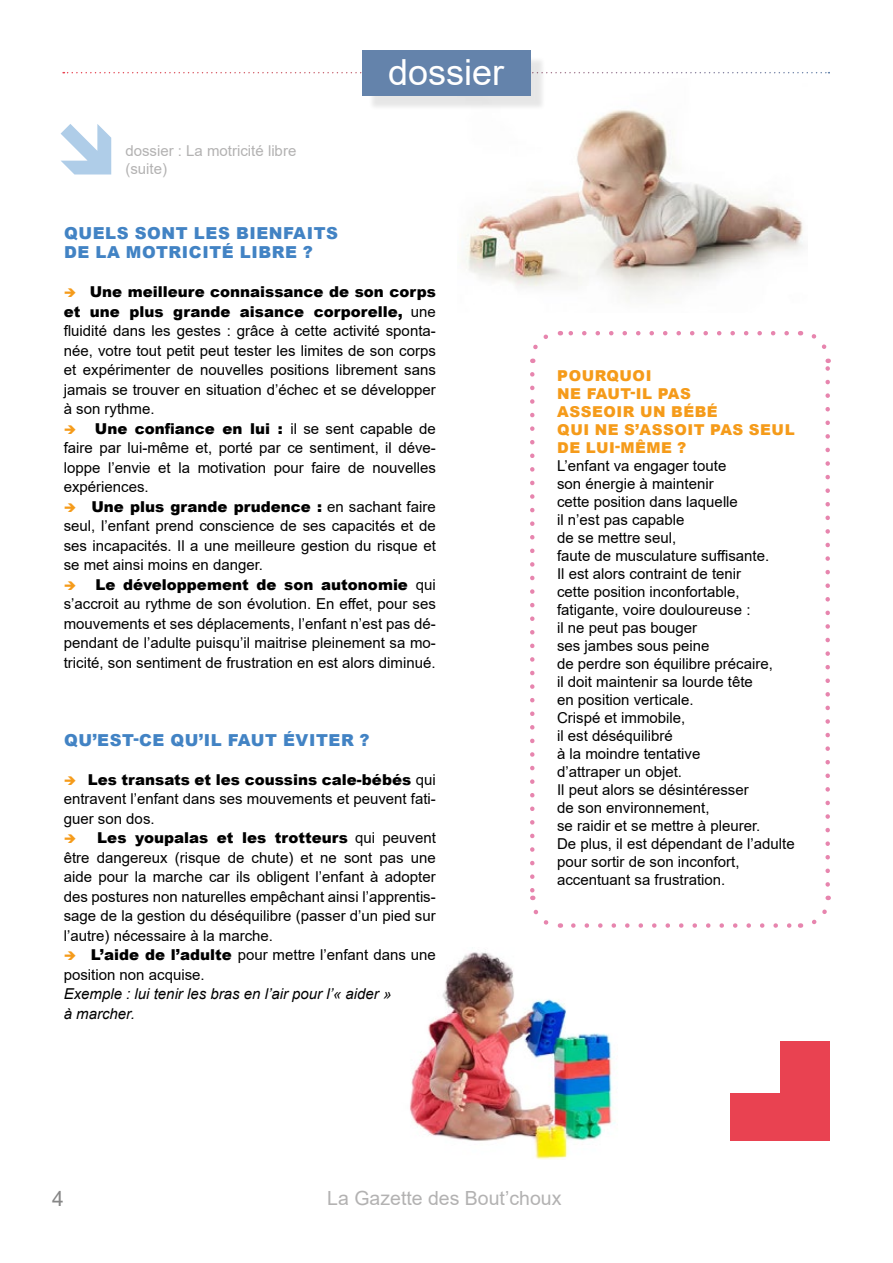
<style>
.page{position:relative;width:893px;height:1263px;background:#fff}
.page>*{position:absolute;margin:0;border:0;box-sizing:border-box;transform-origin:0 0}
.t1{font:36px "Arial";color:#fff}
.t2{font:21px "Arial";color:#878787}
.t3{font:19.5px "Arial";color:#b3b2b2}
.t4{font:900 16.5px/19.5px "Arial";letter-spacing:.035em;color:#4283c4}
.t5{font:15px/19.5px "Arial";color:#000;text-align:justify}
.t6{font:900 15px/18px "Arial";letter-spacing:.035em;color:#f59b1a}
.t7{font:italic 15px/19.5px "Arial";color:#000}
.t8{font:15px/18px "Arial";color:#b3b2b2}
.s1{color:#f59b1a}
.s2{font-weight:900}
</style>
<div class="page">
<div style="left:730px;top:1041px;width:100px;height:100px;background:#e94251"></div>
<div style="left:680px;top:993px;width:100px;height:100px;background:#fff"></div>
<svg style="left:63px;top:72px;width:766px;height:1px"></svg>
<svg style="left:573px;top:923px;width:219px;height:5px"></svg>
<svg style="left:568px;top:331px;width:219px;height:4px"></svg>
<svg style="left:530px;top:334px;width:18px;height:29px"></svg>
<svg style="left:530px;top:374px;width:4px;height:526px"></svg>
<svg style="left:533px;top:909px;width:28px;height:19px"></svg>
<svg style="left:812px;top:896px;width:19px;height:29px"></svg>
<svg style="left:825px;top:359px;width:5px;height:525px"></svg>
<svg style="left:800px;top:331px;width:27px;height:18px"></svg>
<img style="left:462px;top:110px;width:341px;height:192px">
<img style="left:410px;top:952px;width:205px;height:208px">
<div style="left:368px;top:56px;width:178px;height:55px;background:#000;opacity:.1"></div>
<div style="left:362px;top:50px;width:169px;height:46px;background:#6483ab"></div>
<p class="t8" style="left:125px;top:141px;width:172px">dossier : La motricité libre (suite)</p>
<h1 class="t1" style="left:388px;top:47px;width:118px">dossier</h1>
<p class="t4" style="left:64px;top:222px;width:275px">QUELS SONT LES BIENFAITS<br>DE LA MOTRICITÉ LIBRE ?</p>
<p class="t5" style="left:64px;top:282px;width:374px"><span class="s1">➔</span> <span class="s2">Une meilleure connaissance de son corps et une plus grande aisance corporelle,</span> une fluidité dans les gestes : grâce à cette activité sponta&shy;née, votre tout petit peut tester les limites de son corps et expérimenter de nouvelles positions librement sans jamais se trouver en situation d’échec et se développer à son rythme.</p>
<p class="t5" style="left:64px;top:418px;width:374px"><span class="s1">➔</span> <span class="s2">Une confiance en lui :</span> il se sent capable de faire par lui-même et, porté par ce sentiment, il déve&shy;loppe l’envie et la motivation pour faire de nouvelles expériences.</p>
<p class="t5" style="left:64px;top:496px;width:374px"><span class="s1">➔</span> <span class="s2">Une plus grande prudence :</span> en sachant faire seul, l’enfant prend conscience de ses capacités et de ses incapacités. Il a une meilleure gestion du risque et se met ainsi moins en danger.</p>
<p class="t5" style="left:64px;top:574px;width:374px"><span class="s1">➔</span> <span class="s2">Le développement de son autonomie</span> qui s’accroit au rythme de son évolution. En effet, pour ses mouvements et ses déplacements, l’enfant n’est pas dé&shy;pendant de l’adulte puisqu’il maitrise pleinement sa mo&shy;tricité, son sentiment de frustration en est alors diminué.</p>
<p class="t4" style="left:64px;top:729px;width:307px">QU’EST-CE QU’IL FAUT ÉVITER ?</p>
<p class="t5" style="left:64px;top:769px;width:374px"><span class="s1">➔</span> <span class="s2">Les transats et les coussins cale-bébés</span> qui entravent l’enfant dans ses mouvements et peuvent fati&shy;guer son dos.</p>
<p class="t5" style="left:64px;top:828px;width:374px"><span class="s1">➔</span> <span class="s2">Les youpalas et les trotteurs</span> qui peuvent être dangereux (risque de chute) et ne sont pas une aide pour la marche car ils obligent l’enfant à adopter des postures non naturelles empêchant ainsi l’apprentis&shy;sage de la gestion du déséquilibre (passer d’un pied sur l’autre) nécessaire à la marche.</p>
<p class="t5" style="left:64px;top:945px;width:374px"><span class="s1">➔</span> <span class="s2">L’aide de l’adulte</span> pour mettre l’enfant dans une position non acquise.</p>
<p class="t7" style="left:64px;top:984px;width:329px">Exemple : lui tenir les bras en l’air pour l’« aider » à marcher.</p>
<p class="t6" style="left:557px;top:366px;width:239px">POURQUOI<br>NE FAUT-IL PAS<br>ASSEOIR UN BÉBÉ<br>QUI NE S’ASSOIT PAS SEUL<br>DE LUI-MÊME ?</p>
<p class="t5" style="left:557px;top:456px;width:239px;line-height:18px;text-align:left">L’enfant va engager toute<br>son énergie à maintenir<br>cette position dans laquelle<br>il n’est pas capable<br>de se mettre seul,<br>faute de musculature suffisante.<br>Il est alors contraint de tenir<br>cette position inconfortable, fatigante, voire douloureuse :<br>il ne peut pas bouger<br>ses jambes sous peine<br>de perdre son équilibre précaire,<br>il doit maintenir sa lourde tête<br>en position verticale.<br>Crispé et immobile,<br>il est déséquilibré<br>à la moindre tentative<br>d’attraper un objet.<br>Il peut alors se désintéresser<br>de son environnement,<br>se raidir et se mettre à pleurer.<br>De plus, il est dépendant de l’adulte pour sortir de son inconfort, accentuant sa frustration.</p>
<h2 class="t2" style="left:52px;top:1184px;width:13px">4</h2>
<h3 class="t3" style="left:327px;top:1184px;width:236px">La Gazette des Bout’choux</h3>
</div>
